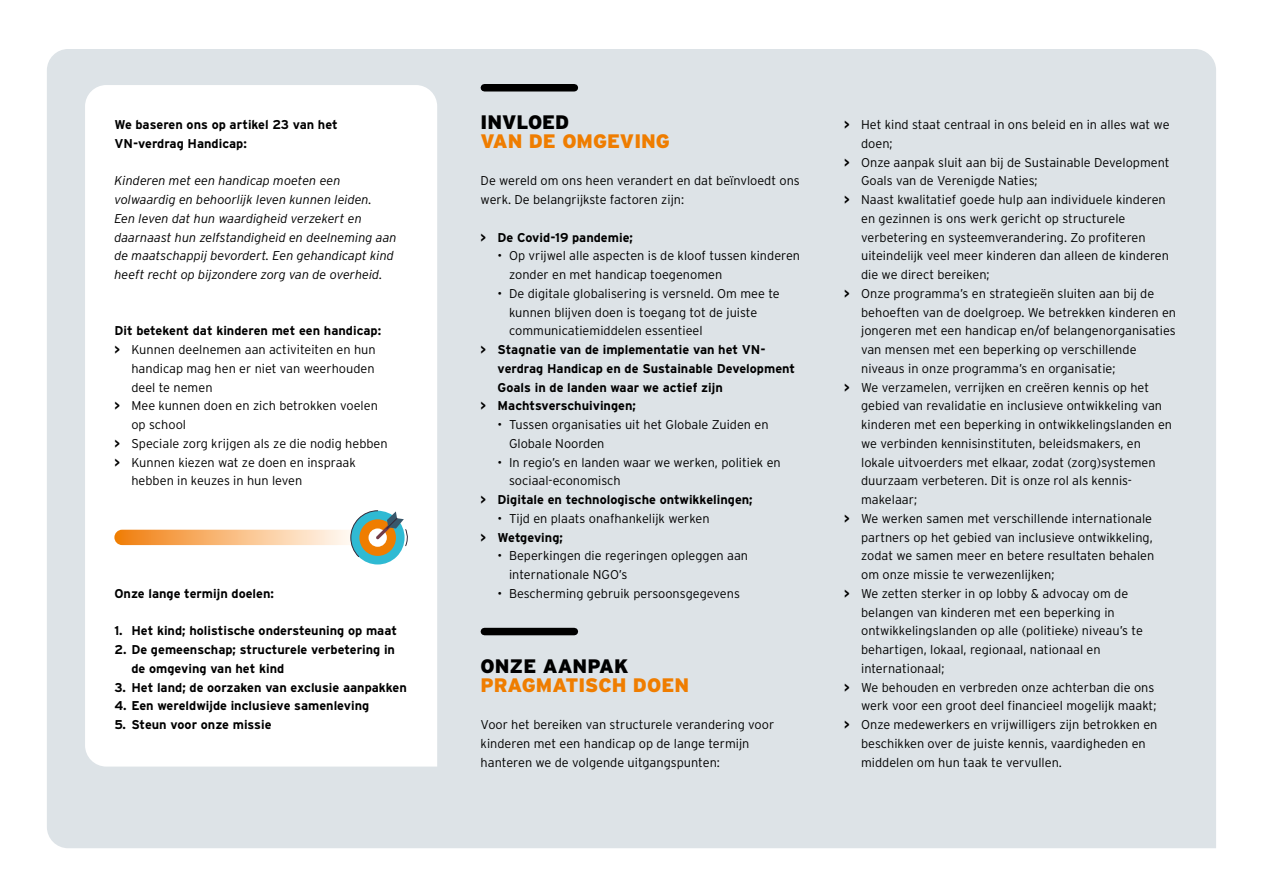
<style>
.page{position:relative;width:1263px;height:893px;background:#fff}
.page>*{position:absolute;margin:0;border:0;box-sizing:border-box;transform-origin:0 0}
.t1{font:900 19.5px "Interstate";color:#ef7d00}
.t2{font:900 19.5px "Interstate";color:#000}
.t3{font:300 12.75px/18.8px "Interstate";color:#000}
.t4{font:700 12.75px/18.8px "Interstate";color:#000}
.t5{font:italic 300 12.75px/18.8px "Interstate";color:#000}
.s1{font-weight:700}
</style>
<div class="page">
<div style="left:47px;top:49px;width:1169px;height:799px;background:#dde3e7"></div>
<div style="left:484px;top:84px;width:90px;height:8px;background:#000"></div>
<div style="left:484px;top:628px;width:90px;height:7px;background:#000"></div>
<svg style="left:85px;top:85px;width:352px;height:682px"></svg>
<svg style="left:114px;top:530px;width:252px;height:15px;background:#f8bd81"></svg>
<svg style="left:350px;top:510px;width:59px;height:54px"></svg>
<p class="t4" style="left:114px;top:115px;width:225px">We baseren ons op artikel 23 van het<br>VN-verdrag Handicap:</p>
<p class="t5" style="left:114px;top:171px;width:284px">Kinderen met een handicap moeten een volwaardig en behoorlijk leven kunnen leiden.<br>Een leven dat hun waardigheid verzekert en daarnaast hun zelfstandigheid en deelneming aan de maatschappij bevordert. Een gehandicapt kind heeft recht op bijzondere zorg van de overheid.</p>
<p class="t4" style="left:114px;top:321px;width:268px">Dit betekent dat kinderen met een handicap:</p>
<p class="t3" style="left:114px;top:340px;width:263px"><span class="s1">&gt;</span> Kunnen deelnemen aan activiteiten en hun</p>
<p class="t3" style="left:131px;top:359px;width:245px">handicap mag hen er niet van weerhouden</p>
<p class="t3" style="left:131px;top:378px;width:83px">deel te nemen</p>
<p class="t3" style="left:114px;top:396px;width:265px"><span class="s1">&gt;</span> Mee kunnen doen en zich betrokken voelen</p>
<p class="t3" style="left:131px;top:415px;width:56px">op school</p>
<p class="t3" style="left:114px;top:434px;width:275px"><span class="s1">&gt;</span> Speciale zorg krijgen als ze die nodig hebben</p>
<p class="t3" style="left:114px;top:453px;width:243px"><span class="s1">&gt;</span> Kunnen kiezen wat ze doen en inspraak</p>
<p class="t3" style="left:131px;top:471px;width:172px">hebben in keuzes in hun leven</p>
<p class="t4" style="left:114px;top:584px;width:161px">Onze lange termijn doelen:</p>
<p class="t4" style="left:114px;top:621px;width:284px">1. Het kind; holistische ondersteuning op maat</p>
<p class="t4" style="left:131px;top:640px;width:265px;text-indent:-17px">2. De gemeenschap; structurele verbetering in de omgeving van het kind</p>
<p class="t4" style="left:114px;top:678px;width:294px">3. Het land; de oorzaken van exclusie aanpakken</p>
<p class="t4" style="left:114px;top:696px;width:256px">4. Een wereldwijde inclusieve samenleving</p>
<p class="t4" style="left:114px;top:715px;width:159px">5. Steun voor onze missie</p>
<h1 class="t2" style="left:481px;top:111px;width:90px">INVLOED</h1>
<h1 class="t1" style="left:481px;top:130px;width:191px">VAN DE OMGEVING</h1>
<p class="t3" style="left:481px;top:171px;width:321px">De wereld om ons heen verandert en dat beïnvloedt ons werk. De belangrijkste factoren zijn:</p>
<p class="t4" style="left:481px;top:228px;width:154px">&gt; De Covid-19 pandemie;</p>
<p class="t3" style="left:509px;top:246px;width:293px;text-indent:-11px">• Op vrijwel alle aspecten is de kloof tussen kinderen zonder en met handicap toegenomen</p>
<p class="t3" style="left:509px;top:284px;width:272px;text-indent:-11px">• De digitale globalisering is versneld. Om mee te kunnen blijven doen is toegang tot de juiste communicatiemiddelen essentieel</p>
<p class="t4" style="left:481px;top:340px;width:286px">&gt; Stagnatie van de implementatie van het VN-</p>
<p class="t4" style="left:498px;top:359px;width:299px">verdrag Handicap en de Sustainable Development</p>
<p class="t4" style="left:498px;top:378px;width:227px">Goals in de landen waar we actief zijn</p>
<p class="t4" style="left:481px;top:396px;width:157px">&gt; Machtsverschuivingen;</p>
<p class="t3" style="left:509px;top:415px;width:261px;text-indent:-11px">• Tussen organisaties uit het Globale Zuiden en<br>Globale Noorden</p>
<p class="t3" style="left:509px;top:453px;width:273px;text-indent:-11px">• In regio’s en landen waar we werken, politiek en sociaal-economisch</p>
<p class="t4" style="left:481px;top:490px;width:274px">&gt; Digitale en technologische ontwikkelingen;</p>
<p class="t3" style="left:498px;top:509px;width:214px">• Tijd en plaats onafhankelijk werken</p>
<p class="t4" style="left:481px;top:528px;width:84px">&gt; Wetgeving;</p>
<p class="t3" style="left:509px;top:546px;width:240px;text-indent:-11px">• Beperkingen die regeringen opleggen aan internationale NGO’s</p>
<p class="t3" style="left:498px;top:584px;width:244px">• Bescherming gebruik persoonsgegevens</p>
<h1 class="t2" style="left:481px;top:655px;width:149px">ONZE AANPAK</h1>
<h1 class="t1" style="left:481px;top:673px;width:210px">PRAGMATISCH DOEN</h1>
<p class="t3" style="left:481px;top:715px;width:295px">Voor het bereiken van structurele verandering voor kinderen met een handicap op de lange termijn hanteren we de volgende uitgangspunten:</p>
<p class="t3" style="left:844px;top:115px;width:327px"><span class="s1">&gt;</span> Het kind staat centraal in ons beleid en in alles wat we</p>
<p class="t3" style="left:861px;top:134px;width:33px">doen;</p>
<p class="t3" style="left:844px;top:153px;width:327px"><span class="s1">&gt;</span> Onze aanpak sluit aan bij de Sustainable Development</p>
<p class="t3" style="left:861px;top:171px;width:178px">Goals van de Verenigde Naties;</p>
<p class="t3" style="left:844px;top:190px;width:323px"><span class="s1">&gt;</span> Naast kwalitatief goede hulp aan individuele kinderen</p>
<p class="t3" style="left:861px;top:209px;width:266px">en gezinnen is ons werk gericht op structurele</p>
<p class="t3" style="left:861px;top:228px;width:286px">verbetering en systeemverandering. Zo profiteren</p>
<p class="t3" style="left:861px;top:246px;width:309px">uiteindelijk veel meer kinderen dan alleen de kinderen</p>
<p class="t3" style="left:861px;top:265px;width:130px">die we direct bereiken;</p>
<p class="t3" style="left:844px;top:284px;width:312px"><span class="s1">&gt;</span> Onze programma’s en strategieën sluiten aan bij de</p>
<p class="t3" style="left:861px;top:303px;width:316px">behoeften van de doelgroep. We betrekken kinderen en</p>
<p class="t3" style="left:861px;top:321px;width:316px">jongeren met een handicap en/of belangenorganisaties</p>
<p class="t3" style="left:861px;top:340px;width:277px">van mensen met een beperking op verschillende</p>
<p class="t3" style="left:861px;top:359px;width:256px">niveaus in onze programma’s en organisatie;</p>
<p class="t3" style="left:844px;top:378px;width:306px"><span class="s1">&gt;</span> We verzamelen, verrijken en creëren kennis op het</p>
<p class="t3" style="left:861px;top:396px;width:302px">gebied van revalidatie en inclusieve ontwikkeling van</p>
<p class="t3" style="left:861px;top:415px;width:312px">kinderen met een beperking in ontwikkelingslanden en</p>
<p class="t3" style="left:861px;top:434px;width:281px">we verbinden kennisinstituten, beleidsmakers, en</p>
<p class="t3" style="left:861px;top:453px;width:296px">lokale uitvoerders met elkaar, zodat (zorg)systemen</p>
<p class="t3" style="left:861px;top:471px;width:271px">duurzaam verbeteren. Dit is onze rol als kennis-</p>
<p class="t3" style="left:861px;top:490px;width:58px">makelaar;</p>
<p class="t3" style="left:844px;top:509px;width:310px"><span class="s1">&gt;</span> We werken samen met verschillende internationale</p>
<p class="t3" style="left:861px;top:528px;width:293px">partners op het gebied van inclusieve ontwikkeling,</p>
<p class="t3" style="left:861px;top:546px;width:295px">zodat we samen meer en betere resultaten behalen</p>
<p class="t3" style="left:861px;top:565px;width:195px">om onze missie te verwezenlijken;</p>
<p class="t3" style="left:844px;top:584px;width:286px"><span class="s1">&gt;</span> We zetten sterker in op lobby &amp; advocay om de</p>
<p class="t3" style="left:861px;top:603px;width:255px">belangen van kinderen met een beperking in</p>
<p class="t3" style="left:861px;top:621px;width:283px">ontwikkelingslanden op alle (politieke) niveau’s te</p>
<p class="t3" style="left:861px;top:640px;width:241px">behartigen, lokaal, regionaal, nationaal en</p>
<p class="t3" style="left:861px;top:659px;width:85px">internationaal;</p>
<p class="t3" style="left:844px;top:678px;width:312px"><span class="s1">&gt;</span> We behouden en verbreden onze achterban die ons</p>
<p class="t3" style="left:861px;top:696px;width:297px">werk voor een groot deel financieel mogelijk maakt;</p>
<p class="t3" style="left:844px;top:715px;width:315px"><span class="s1">&gt;</span> Onze medewerkers en vrijwilligers zijn betrokken en</p>
<p class="t3" style="left:861px;top:734px;width:286px">beschikken over de juiste kennis, vaardigheden en</p>
<p class="t3" style="left:861px;top:753px;width:202px">middelen om hun taak te vervullen.</p>
</div>
